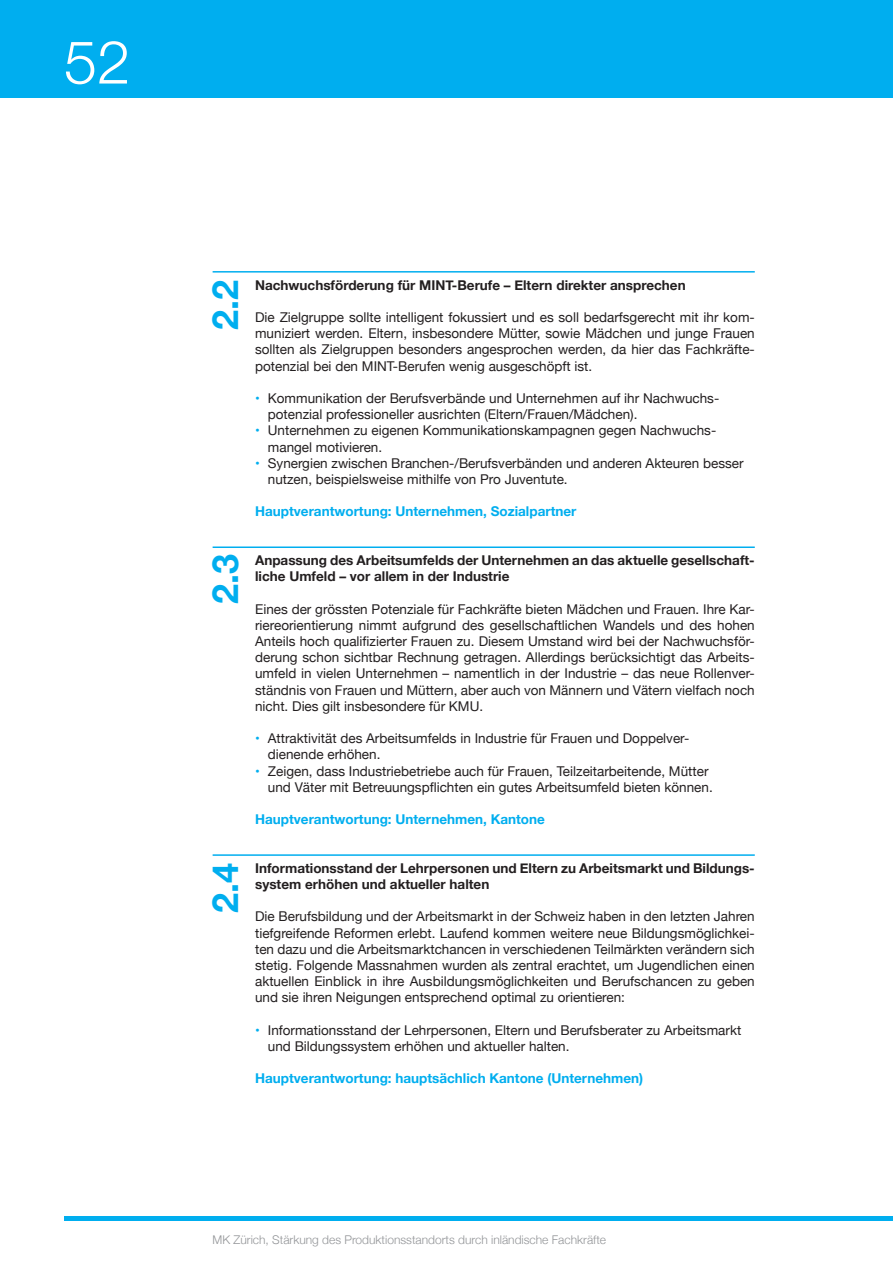
<style>
.page{position:relative;width:893px;height:1263px;background:#fff}
.page>*{position:absolute;margin:0;border:0;box-sizing:border-box;transform-origin:0 0}
.t1{font:300 60px "Helvetica Neue";color:#fff}
.t2{font:700 36px "Helvetica Neue";color:#00aeef}
.t3{font:13.5px/16.2px "Helvetica Neue";color:#231f20}
.t4{font:700 13.5px/16.2px "Helvetica Neue";color:#231f20}
.t5{font:700 13.5px "Helvetica Neue";color:#00aeef}
.t6{font:300 12px "Helvetica Neue";color:#939598}
.s1{color:#00aeef}
</style>
<div class="page">
<div style="left:0;top:0;width:893px;height:97px;background:#00aeef"></div>
<hr style="left:64px;top:1216px;width:829px;height:4px;background:#00aeef">
<hr style="left:213px;top:271px;width:542px;height:2px;background:#00aeef">
<hr style="left:213px;top:546px;width:542px;height:2px;background:#00aeef">
<hr style="left:213px;top:854px;width:542px;height:2px;background:#00aeef">
<h1 class="t1" style="left:64px;top:14px;width:68px">52</h1>
<h2 class="t2" style="left:197px;top:330px;width:52px;rotate:-90deg">2.2</h2>
<h2 class="t2" style="left:197px;top:604px;width:52px;rotate:-90deg">2.3</h2>
<h2 class="t2" style="left:197px;top:913px;width:52px;rotate:-90deg">2.4</h2>
<p class="t4" style="left:255px;top:277px;width:432px">Nachwuchsförderung für MINT-Berufe – Eltern direkter ansprechen</p>
<p class="t3" style="left:255px;top:310px;width:501px;text-align:justify">Die Zielgruppe sollte intelligent fokussiert und es soll bedarfsgerecht mit ihr kom&shy;muniziert werden. Eltern, insbesondere Mütter, sowie Mädchen und junge Frauen sollten als Zielgruppen besonders angesprochen werden, da hier das Fachkräfte&shy;potenzial bei den MINT-Berufen wenig ausgeschöpft ist.</p>
<p class="t3" style="left:268px;top:391px;width:453px;text-indent:-13px"><span class="s1">•</span> Kommunikation der Berufsverbände und Unternehmen auf ihr Nachwuchs&shy;potenzial professioneller ausrichten (Eltern/Frauen/Mädchen).</p>
<p class="t3" style="left:268px;top:423px;width:450px;text-indent:-13px"><span class="s1">•</span> Unternehmen zu eigenen Kommunikationskampagnen gegen Nachwuchs&shy;mangel motivieren.</p>
<p class="t3" style="left:268px;top:456px;width:477px;text-indent:-13px"><span class="s1">•</span> Synergien zwischen Branchen-/Berufsverbänden und anderen Akteuren besser nutzen, beispielsweise mithilfe von Pro Juventute.</p>
<p class="t5" style="left:255px;top:501px;width:323px">Hauptverantwortung: Unternehmen, Sozialpartner</p>
<p class="t4" style="left:255px;top:552px;width:501px">Anpassung des Arbeitsumfelds der Unternehmen an das aktuelle gesellschaft&shy;liche Umfeld – vor allem in der Industrie</p>
<p class="t3" style="left:255px;top:601px;width:501px;text-align:justify">Eines der grössten Potenziale für Fachkräfte bieten Mädchen und Frauen. Ihre Kar&shy;riereorientierung nimmt aufgrund des gesellschaftlichen Wandels und des hohen Anteils hoch qualifizierter Frauen zu. Diesem Umstand wird bei der Nachwuchsför&shy;derung schon sichtbar Rechnung getragen. Allerdings berücksichtigt das Arbeits&shy;umfeld in vielen Unternehmen – namentlich in der Industrie – das neue Rollenver&shy;ständnis von Frauen und Müttern, aber auch von Männern und Vätern vielfach noch nicht. Dies gilt insbesondere für KMU.</p>
<p class="t3" style="left:268px;top:731px;width:423px;text-indent:-13px"><span class="s1">•</span> Attraktivität des Arbeitsumfelds in Industrie für Frauen und Doppelver&shy;dienende erhöhen.</p>
<p class="t3" style="left:268px;top:763px;width:446px;text-indent:-13px"><span class="s1">•</span> Zeigen, dass Industriebetriebe auch für Frauen, Teilzeitarbeitende, Mütter und Väter mit Betreuungspflichten ein gutes Arbeitsumfeld bieten können.</p>
<p class="t5" style="left:255px;top:809px;width:291px">Hauptverantwortung: Unternehmen, Kantone</p>
<p class="t4" style="left:255px;top:860px;width:501px">Informationsstand der Lehrpersonen und Eltern zu Arbeitsmarkt und Bildungs&shy;system erhöhen und aktueller halten</p>
<p class="t3" style="left:255px;top:909px;width:501px;text-align:justify">Die Berufsbildung und der Arbeitsmarkt in der Schweiz haben in den letzten Jahren tiefgreifende Reformen erlebt. Laufend kommen weitere neue Bildungsmöglichkei&shy;ten dazu und die Arbeitsmarktchancen in verschiedenen Teilmärkten verändern sich stetig. Folgende Massnahmen wurden als zentral erachtet, um Jugendlichen einen aktuellen Einblick in ihre Ausbildungsmöglichkeiten und Berufschancen zu geben und sie ihren Neigungen entsprechend optimal zu orientieren:</p>
<p class="t3" style="left:268px;top:1023px;width:475px;text-indent:-13px"><span class="s1">•</span> Informationsstand der Lehrpersonen, Eltern und Berufsberater zu Arbeitsmarkt und Bildungssystem erhöhen und aktueller halten.</p>
<p class="t5" style="left:255px;top:1068px;width:390px">Hauptverantwortung: hauptsächlich Kantone (Unternehmen)</p>
<p class="t6" style="left:213px;top:1230px;width:395px">MK Zürich, Stärkung des Produktionsstandorts durch inländische Fachkräfte</p>
</div>
